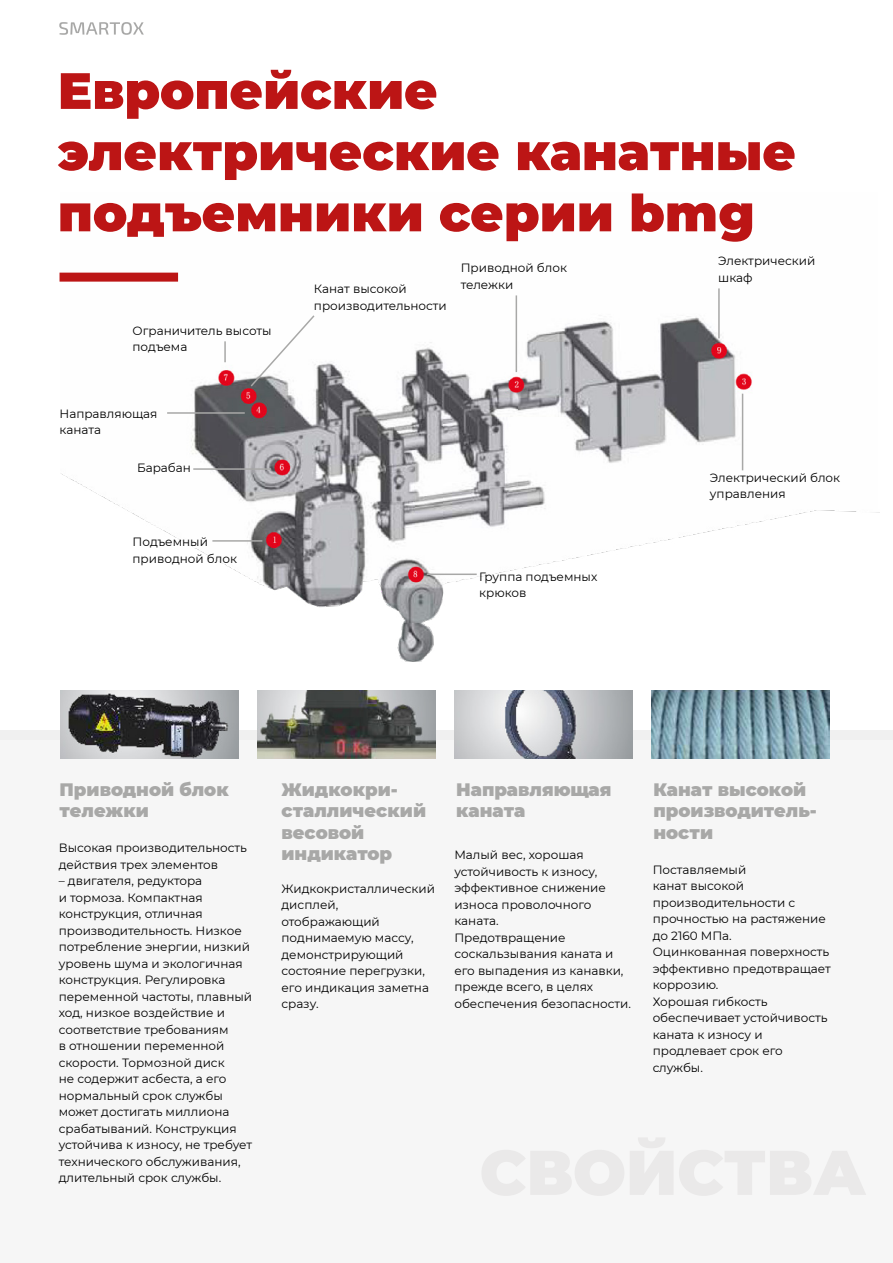
<style>
.page{position:relative;width:893px;height:1263px;background:#fff}
.page>*{position:absolute;margin:0;border:0;box-sizing:border-box;transform-origin:0 0}
.t1{font:900 51px/61.2px "Montserrat";color:#bc1515}
.t2{font:900 18px/21.6px "Montserrat";color:#a8a8a7}
.t3{font:12px/16.5px "Montserrat";color:#000}
</style>
<div class="page">
<svg style="left:59px;top:22px;width:85px;height:13px"></svg>
<img style="left:61px;top:272px;width:818px;height:390px">
<hr style="left:224px;top:341px;width:2px;height:21px;background:#a8a8a7">
<hr style="left:516px;top:295px;width:1px;height:77px;background:#a8a8a7">
<hr style="left:742px;top:394px;width:1px;height:76px;background:#a8a8a7">
<hr style="left:718px;top:288px;width:2px;height:50px;background:#a8a8a7">
<hr style="left:427px;top:573px;width:50px;height:2px;background:#a8a8a7">
<hr style="left:212px;top:540px;width:50px;height:2px;background:#a8a8a7">
<hr style="left:193px;top:468px;width:78px;height:2px;background:#a8a8a7">
<hr style="left:167px;top:412px;width:78px;height:2px;background:#a8a8a7">
<svg style="left:249px;top:314px;width:67px;height:74px"></svg>
<div style="left:0;top:740px;width:893px;height:523px;background:#f6f6f6"></div>
<div style="left:0;top:731px;width:893px;height:9px;background:#f0f0f0"></div>
<div style="left:60px;top:273px;width:118px;height:9px;background:#bc1515"></div>
<img style="left:60px;top:690px;width:179px;height:68px">
<img style="left:454px;top:690px;width:179px;height:68px">
<img style="left:257px;top:690px;width:179px;height:68px">
<img style="left:651px;top:690px;width:179px;height:68px">
<h1 class="t1" style="left:58px;top:57px;width:740px">Европейские электрические канатные подъемники серии bmg</h1>
<p class="t3" style="left:133px;top:322px;width:140px">Ограничитель высоты подъема</p>
<p class="t3" style="left:60px;top:405px;width:100px">Направляющая каната</p>
<p class="t3" style="left:137px;top:459px;width:55px">Барабан</p>
<p class="t3" style="left:133px;top:533px;width:106px">Подъемный приводной блок</p>
<p class="t3" style="left:314px;top:280px;width:134px">Канат высокой производительности</p>
<p class="t3" style="left:461px;top:259px;width:108px">Приводной блок тележки</p>
<p class="t3" style="left:718px;top:252px;width:99px">Электрический шкаф</p>
<p class="t3" style="left:479px;top:568px;width:120px">Группа подъемных крюков</p>
<p class="t3" style="left:710px;top:469px;width:132px">Электрический блок управления</p>
<h2 class="t2" style="left:60px;top:777px;width:171px">Приводной блок тележки</h2>
<h2 class="t2" style="left:456px;top:777px;width:157px">Направляющая каната</h2>
<h2 class="t2" style="left:653px;top:777px;width:165px">Канат высокой производитель&shy;ности</h2>
<h2 class="t2" style="left:281px;top:777px;width:146px">Жидкокри&shy;сталлический весовой индикатор</h2>
<p class="t3" style="left:59px;top:839px;width:190px">Высокая производительность действия трех элементов</p>
<p class="t3" style="left:59px;top:872px;width:195px">– двигателя, редуктора<br>и тормоза. Компактная конструкция, отличная производительность. Низкое потребление энергии, низкий уровень шума и экологичная конструкция. Регулировка переменной частоты, плавный ход, низкое воздействие и соответствие требованиям<br>в отношении переменной скорости. Тормозной диск<br>не содержит асбеста, а его нормальный срок службы может достигать миллиона срабатываний. Конструкция устойчива к износу, не требует технического обслуживания, длительный срок службы.</p>
<p class="t3" style="left:454px;top:846px;width:178px">Малый вес, хорошая устойчивость к износу, эффективное снижение износа проволочного каната.<br>Предотвращение соскальзывания каната и его выпадения из канавки, прежде всего, в целях обеспечения безопасности.</p>
<p class="t3" style="left:653px;top:861px;width:179px">Поставляемый<br>канат высокой производительности с прочностью на растяжение до 2160 МПа.<br>Оцинкованная поверхность эффективно предотвращает коррозию.<br>Хорошая гибкость обеспечивает устойчивость каната к износу и продлевает срок его службы.</p>
<p class="t3" style="left:281px;top:880px;width:155px">Жидкокристаллический дисплей, отображающий поднимаемую массу, демонстрирующий состояние перегрузки, его индикация заметна сразу.</p>
</div>
